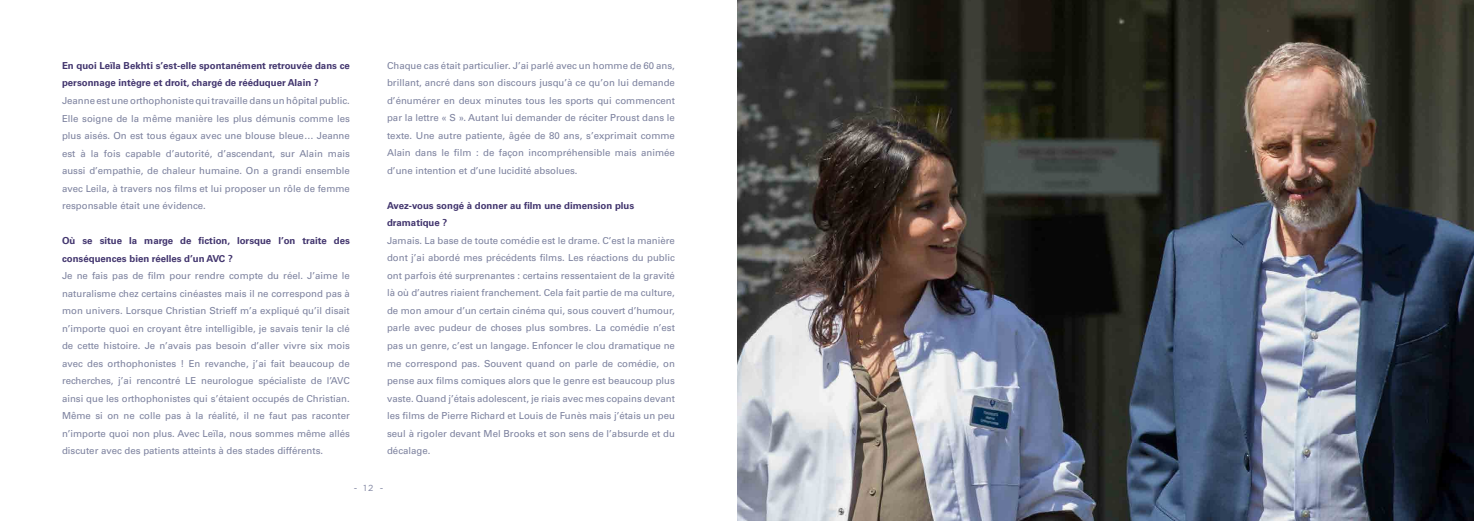
<style>
.page{position:relative;width:1474px;height:521px;background:#fff}
.page>*{position:absolute;margin:0;border:0;box-sizing:border-box;transform-origin:0 0}
.t1{font:9.62px/17.5px "Univers LT Std";color:#7c819e;text-align:justify}
.t2{font:700 9.62px/17.5px "Univers LT Std";color:#42356e}
.t3{font:8.75px "Gotham";color:#7c819e}
</style>
<div class="page">
<img style="left:737px;top:0;width:736px;height:521px">
<p class="t2" style="left:62px;top:57px;width:289px">En quoi Leïla Bekhti s’est-elle spontanément retrouvée dans ce personnage intègre et droit, chargé de rééduquer Alain ?</p>
<p class="t1" style="left:62px;top:92px;width:289px">Jeanne est une orthophoniste qui travaille dans un hôpital public.<br>Elle soigne de la même manière les plus démunis comme les plus aisés. On est tous égaux avec une blouse bleue… Jeanne est à la fois capable d’autorité, d’ascendant, sur Alain mais aussi d’empathie, de chaleur humaine. On a grandi ensemble avec Leila, à travers nos films et lui proposer un rôle de femme responsable était une évidence.</p>
<p class="t2" style="left:62px;top:232px;width:289px">Où se situe la marge de fiction, lorsque l’on traite des conséquences bien réelles d’un AVC ?</p>
<p class="t1" style="left:62px;top:267px;width:289px">Je ne fais pas de film pour rendre compte du réel. J’aime le naturalisme chez certains cinéastes mais il ne correspond pas à mon univers. Lorsque Christian Strieff m’a expliqué qu’il disait n’importe quoi en croyant être intelligible, je savais tenir la clé de cette histoire. Je n’avais pas besoin d’aller vivre six mois avec des orthophonistes ! En revanche, j’ai fait beaucoup de recherches, j’ai rencontré LE neurologue spécialiste de l’AVC ainsi que les orthophonistes qui s’étaient occupés de Christian.<br>Même si on ne colle pas à la réalité, il ne faut pas raconter n’importe quoi non plus. Avec Leïla, nous sommes même allés discuter avec des patients atteints à des stades différents.</p>
<p class="t1" style="left:387px;top:57px;width:289px">Chaque cas était particulier. J’ai parlé avec un homme de 60 ans, brillant, ancré dans son discours jusqu’à ce qu’on lui demande d’énumérer en deux minutes tous les sports qui commencent par la lettre « S ». Autant lui demander de réciter Proust dans le texte. Une autre patiente, âgée de 80 ans, s’exprimait comme Alain dans le film : de façon incompréhensible mais animée d’une intention et d’une lucidité absolues.</p>
<p class="t2" style="left:387px;top:197px;width:249px">Avez-vous songé à donner au film une dimension plus dramatique ?</p>
<p class="t1" style="left:387px;top:232px;width:289px">Jamais. La base de toute comédie est le drame. C’est la manière dont j’ai abordé mes précédents films. Les réactions du public ont parfois été surprenantes : certains ressentaient de la gravité là où d’autres riaient franchement. Cela fait partie de ma culture, de mon amour d’un certain cinéma qui, sous couvert d’humour, parle avec pudeur de choses plus sombres. La comédie n’est pas un genre, c’est un langage. Enfoncer le clou dramatique ne me correspond pas. Souvent quand on parle de comédie, on pense aux films comiques alors que le genre est beaucoup plus vaste. Quand j’étais adolescent, je riais avec mes copains devant les films de Pierre Richard et Louis de Funès mais j’étais un peu seul à rigoler devant Mel Brooks et son sens de l’absurde et du décalage.</p>
<p class="t3" style="left:354px;top:483px;width:31px">- 12 -</p>
</div>
